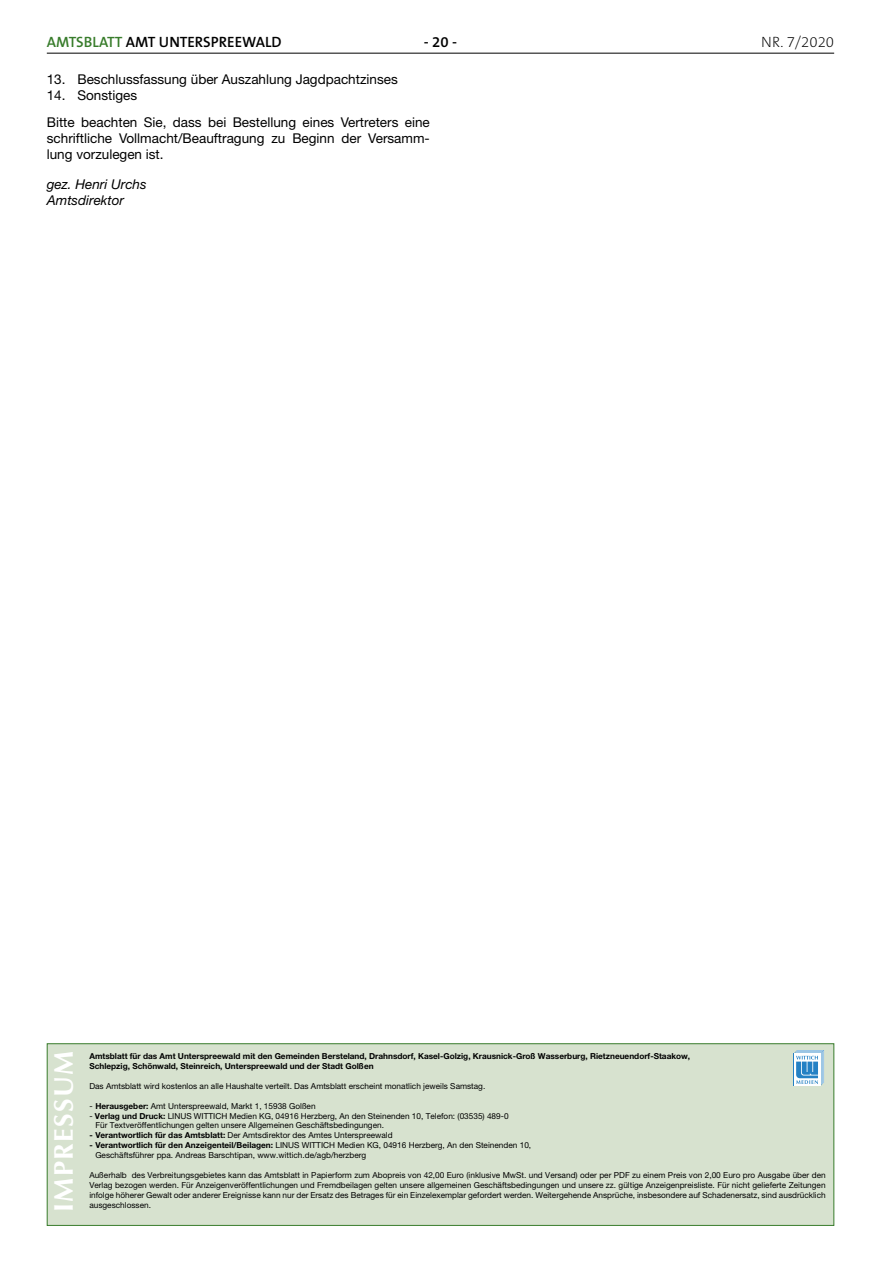
<style>
.page{position:relative;width:881px;height:1263px;background:#fff}
.page>*{position:absolute;margin:0;border:0;box-sizing:border-box;transform-origin:0 0}
.t1{font:700 27px "Optima LT";letter-spacing:.05em;color:#fff}
.t2{font:600 15px "The Sans B6";color:#000}
.t3{font:200 15px "The Sans B2";color:#000}
.t4{font:13.5px/26.7px "Helvetica Neue LT";color:#000}
.t5{font:italic 13.5px/16.2px "Helvetica Neue LT";color:#000}
.t6{font:8.25px/9.9px "Helvetica Neue LT";color:#000}
.t7{font:700 8.25px/9.9px "Helvetica Neue LT";color:#000}
.s1{color:#387c2b}
.s2{font-weight:700}
</style>
<div class="page">
<hr style="left:47px;top:53px;width:786px;height:1px;background:#000">
<div style="left:47px;top:1043px;width:786px;height:183px;background:#d7e2cf;border:1px solid #387c2b"></div>
<div style="left:793px;top:1053px;width:27px;height:33px;background:#2581c4"></div>
<svg style="left:794px;top:1085px;width:26px;height:1px"></svg>
<svg style="left:794px;top:1050px;width:29px;height:35px"></svg>
<h2 class="t2" style="left:47px;top:34px;width:236px"><span class="s1">AMTSBLATT</span> AMT UNTERSPREEWALD</h2>
<h2 class="t2" style="left:424px;top:34px;width:34px">- 20 -</h2>
<h2 class="t3" style="left:761px;top:34px;width:74px">NR. 7/2020</h2>
<h3 class="t4" style="left:47px;top:65px;width:352px">13. Beschlussfassung über Auszahlung Jagdpachtzinses</h3>
<h3 class="t4" style="left:47px;top:82px;width:384px">14. Sonstiges<br>Bitte beachten Sie, dass bei Bestellung eines Vertreters eine</h3>
<h3 class="t4" style="left:47px;top:130px;width:384px;line-height:16.2px">schriftliche Vollmacht/Beauftragung zu Beginn der Versamm&shy;lung vorzulegen ist.</h3>
<h3 class="t5" style="left:47px;top:176px;width:101px">gez. Henri Urchs<br>Amtsdirektor</h3>
<h1 class="t1" style="left:48px;top:1212px;width:162px;rotate:-90deg">IMPRESSUM</h1>
<p class="t7" style="left:89px;top:1051px;width:602px">Amtsblatt für das Amt Unterspreewald mit den Gemeinden Bersteland, Drahnsdorf, Kasel-Golzig, Krausnick-Groß Wasserburg, Rietzneuendorf-Staakow,<br>Schlepzig, Schönwald, Steinreich, Unterspreewald und der Stadt Golßen</p>
<p class="t6" style="left:89px;top:1081px;width:397px">Das Amtsblatt wird kostenlos an alle Haushalte verteilt. Das Amtsblatt erscheint monatlich jeweils Samstag.</p>
<p class="t6" style="left:89px;top:1101px;width:228px">- <span class="s2">Herausgeber:</span> Amt Unterspreewald, Markt 1, 15938 Golßen</p>
<p class="t6" style="left:95px;top:1110px;width:414px;text-indent:-6px">- <span class="s2">Verlag und Druck:</span> LINUS WITTICH Medien KG, 04916 Herzberg, An den Steinenden 10, Telefon: (03535) 489-0<br>Für Textveröffentlichungen gelten unsere Allgemeinen Geschäftsbedingungen.</p>
<p class="t6" style="left:89px;top:1130px;width:304px"><span class="s2">- Verantwortlich für das Amtsblatt:</span> Der Amtsdirektor des Amtes Unterspreewald</p>
<p class="t6" style="left:95px;top:1140px;width:437px;text-indent:-6px"><span class="s2">- Verantwortlich für den Anzeigenteil/Beilagen:</span> LINUS WITTICH Medien KG, 04916 Herzberg, An den Steinenden 10,<br>Geschäftsführer ppa. Andreas Barschtipan, www.wittich.de/agb/herzberg</p>
<p class="t6" style="left:89px;top:1170px;width:737px;text-align:justify">Außerhalb des Verbreitungsgebietes kann das Amtsblatt in Papierform zum Abopreis von 42,00 Euro (inklusive MwSt. und Versand) oder per PDF zu einem Preis von 2,00 Euro pro Ausgabe über den Verlag bezogen werden. Für Anzeigenveröffentlichungen und Fremdbeilagen gelten unsere allgemeinen Geschäftsbedingungen und unsere zz. gültige Anzeigenpreisliste. Für nicht gelieferte Zeitungen infolge höherer Gewalt oder anderer Ereignisse kann nur der Ersatz des Betrages für ein Einzelexemplar gefordert werden. Weitergehende Ansprüche, insbesondere auf Schadenersatz, sind ausdrücklich</p>
<p class="t6" style="left:89px;top:1200px;width:63px">ausgeschlossen.</p>
</div>
